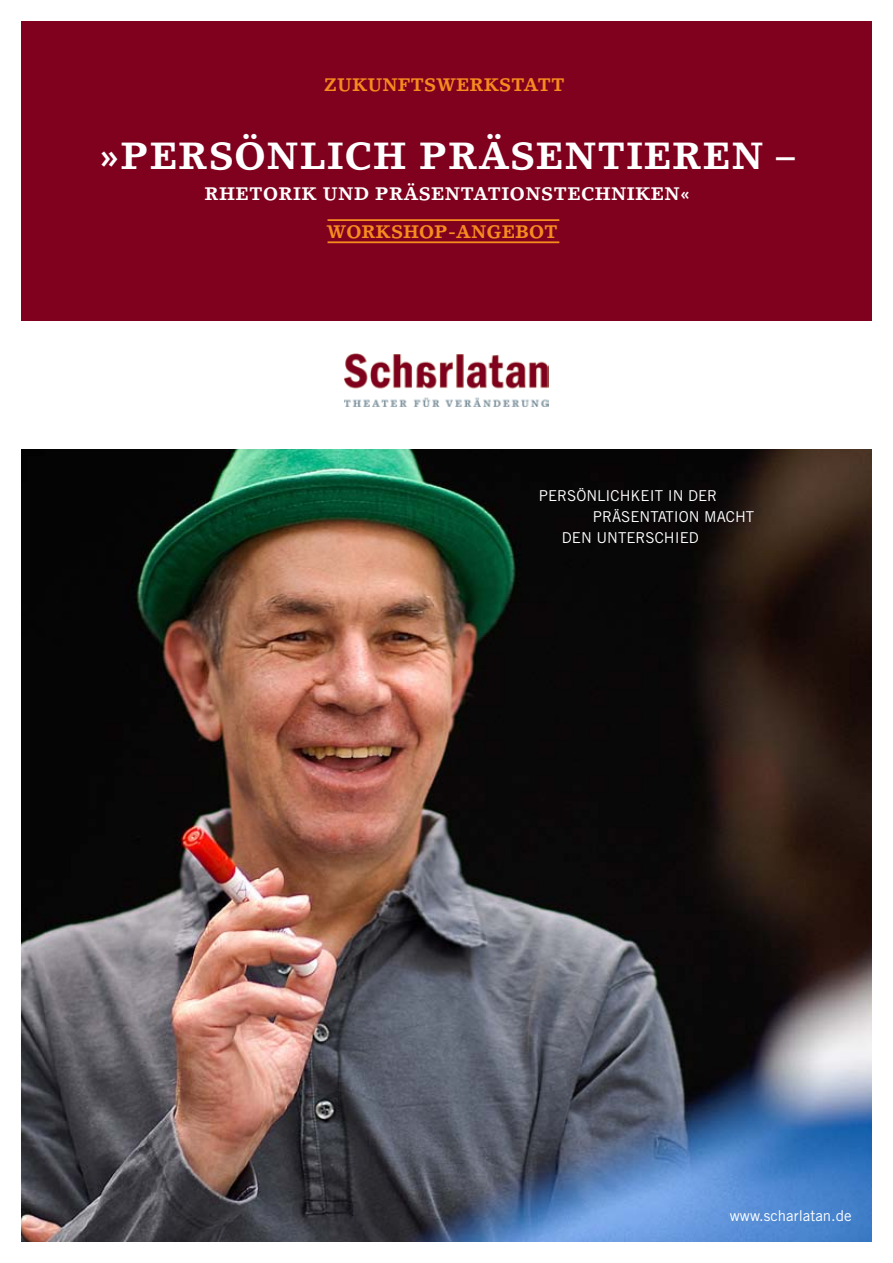
<style>
.page{position:relative;width:893px;height:1263px;background:#fff}
.page>*{position:absolute;margin:0;border:0;box-sizing:border-box;transform-origin:0 0}
.t1{font:700 37.5px "Lino Letter LT";letter-spacing:.02em;color:#fff}
.t2{font:700 18px "Lino Letter LT";letter-spacing:.02em;color:#fff}
.t3{font:700 18px "Lino Letter LT";color:#f68b1f}
.t4{font:15px "Trade Gothic LT";color:#fff}
</style>
<div class="page">
<img style="left:21px;top:449px;width:851px;height:793px">
<div style="left:21px;top:21px;width:851px;height:299px;background:#80011e"></div>
<hr style="left:328px;top:241px;width:231px;height:2px;background:#f68b1f">
<hr style="left:328px;top:219px;width:231px;height:2px;background:#f68b1f">
<img style="left:344px;top:354px;width:205px;height:53px">
<p class="t3" style="left:324px;top:73px;width:242px">ZUKUNFTSWERKSTATT</p>
<h1 class="t1" style="left:100px;top:133px;width:50px">»PERS</h1>
<h1 class="t1" style="left:235px;top:133px;width:305px">ÖNLICH PRÄSENT</h1>
<h1 class="t1" style="left:626px;top:133px;width:48px">IEREN</h1>
<p class="t2" style="left:204px;top:183px;width:16px">RHETOR</p>
<p class="t2" style="left:293px;top:183px;width:140px">IKUND PRÄSENT</p>
<p class="t2" style="left:474px;top:183px;width:52px">ATIONSTE</p>
<p class="t2" style="left:581px;top:183px;width:70px">CHNIKEN</p>
<p class="t2" style="left:680px;top:183px;width:11px">«</p>
<p class="t3" style="left:327px;top:220px;width:232px">WORKSHOP-ANGEBOT</p>
<h1 class="t1" style="left:776px;top:133px;width:20px">–</h1>
<p class="t4" style="left:539px;top:486px;width:180px">PERSÖNLICHKEIT IN DER</p>
<p class="t4" style="left:593px;top:507px;width:163px">PRÄSENTATION MACHT</p>
<p class="t4" style="left:562px;top:528px;width:139px">DEN UNTERSCHIED</p>
<p class="t4" style="left:730px;top:1206px;width:123px">WWW.SCHARLATAN.DE</p>
</div>
